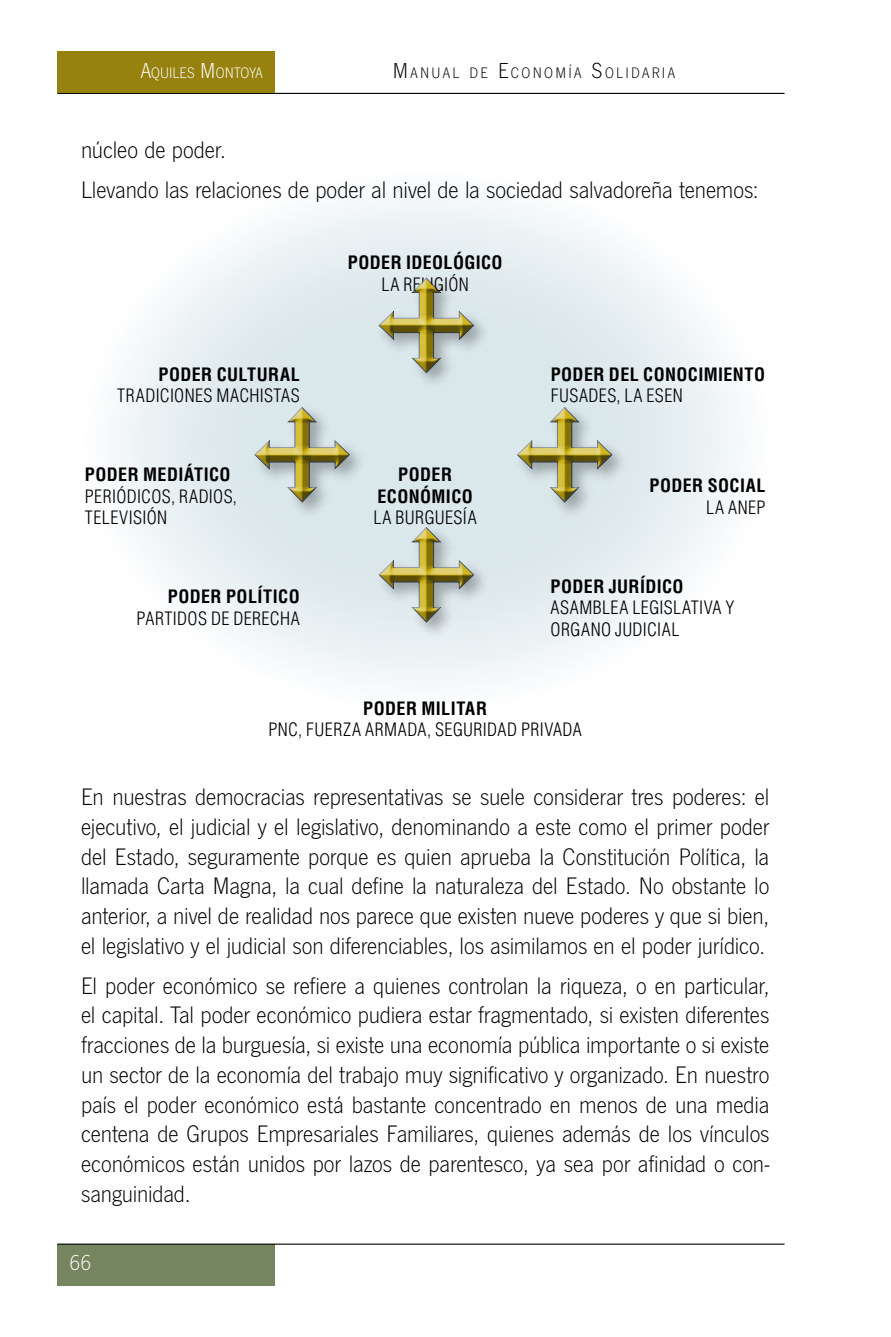
<style>
.page{position:relative;width:891px;height:1337px;background:#fff}
.page>*{position:absolute;margin:0;border:0;box-sizing:border-box;transform-origin:0 0}
.t1{font:24.75px/29.7px "News Got T Ligh";letter-spacing:-.01em;color:#000;text-align:justify}
.t2{font:22.5px "News Got T Ligh";color:#fff}
.t3{font:300 condensed 18px/21.6px "Helvetica";letter-spacing:.02em;color:#000}
.t4{font:700 condensed 18px/21.6px "Helvetica";letter-spacing:.025em;color:#000;text-align:center}
.t5{font:15.75px "News Got T Ligh";letter-spacing:.145em;color:#000}
.t6{font:15.75px "News Got T Ligh";color:#fff}
.s1{font-size:22.5px}
</style>
<div class="page">
<svg style="left:83px;top:170px;width:687px;height:541px"></svg>
<div style="left:374px;top:273px;width:116px;height:115px;background:#000;opacity:.3"></div>
<div style="left:378px;top:277px;width:96px;height:88px;background:#dfeaee"></div>
<div style="left:378px;top:281px;width:96px;height:95px;background:#000;opacity:.75"></div>
<div style="left:374px;top:522px;width:116px;height:116px;background:#000;opacity:.3"></div>
<div style="left:378px;top:526px;width:96px;height:89px;background:#dae7eb"></div>
<div style="left:378px;top:530px;width:96px;height:95px;background:#000;opacity:.75"></div>
<div style="left:249px;top:402px;width:116px;height:116px;background:#000;opacity:.3"></div>
<div style="left:253px;top:406px;width:97px;height:89px;background:#dae7eb"></div>
<div style="left:253px;top:410px;width:97px;height:95px;background:#000;opacity:.75"></div>
<div style="left:512px;top:402px;width:116px;height:116px;background:#000;opacity:.3"></div>
<div style="left:516px;top:406px;width:97px;height:89px;background:#dae7eb"></div>
<div style="left:516px;top:410px;width:97px;height:95px;background:#000;opacity:.75"></div>
<div style="left:57px;top:1244px;width:218px;height:41px;background:#758560"></div>
<hr style="left:57px;top:1243px;width:728px;height:1px;background:#000">
<hr style="left:57px;top:93px;width:728px;height:1px;background:#000">
<div style="left:57px;top:51px;width:218px;height:42px;background:#97820f"></div>
<p class="t6" style="left:141px;top:64px;width:123px"><span class="s1">A</span>QUILES <span class="s1">M</span>ONTOYA</p>
<p class="t5" style="left:393px;top:64px;width:284px"><span class="s1">M</span>ANUAL DE <span class="s1">E</span> CONOM ÍA <span class="s1">S</span>OLIDARIA</p>
<p class="t1" style="left:81px;top:130px;width:679px;line-height:39.8px">núcleo de poder.<br>Llevando las relaciones de poder al nivel de la sociedad salvadoreña tenemos:</p>
<p class="t4" style="left:158px;top:363px;width:143px">PODER CULTURAL</p>
<p class="t3" style="left:117px;top:385px;width:184px">TRADICIONES MACHISTAS</p>
<p class="t4" style="left:85px;top:464px;width:147px">PODER MEDIÁTICO</p>
<p class="t3" style="left:85px;top:485px;width:154px">PERIÓDICOS, RADIOS,<br>TELEVISIÓN</p>
<p class="t4" style="left:168px;top:586px;width:133px">PODER POLÍTICO</p>
<p class="t3" style="left:137px;top:607px;width:165px">PARTIDOS DE DERECHA</p>
<p class="t4" style="left:348px;top:252px;width:156px">PODER IDEOLÓGICO</p>
<p class="t3" style="left:382px;top:273px;width:89px">LA RELIGIÓN</p>
<p class="t4" style="left:378px;top:464px;width:97px">PODER<br>ECONÓMICO</p>
<p class="t3" style="left:374px;top:507px;width:105px">LA BURGUESÍA</p>
<p class="t4" style="left:551px;top:363px;width:216px">PODER DEL CONOCIMIENTO</p>
<p class="t3" style="left:551px;top:385px;width:11px">FUSAD</p>
<p class="t3" style="left:599px;top:385px;width:83px">ES, LA ESEN</p>
<p class="t4" style="left:649px;top:474px;width:117px">PODER SOCIAL</p>
<p class="t3" style="left:706px;top:496px;width:59px">LA ANEP</p>
<p class="t4" style="left:551px;top:575px;width:135px">PODER JURÍDICO</p>
<p class="t3" style="left:551px;top:597px;width:185px">ASAMBLEA LEGISLATIVA Y<br>ORGANO JUDICIAL</p>
<p class="t4" style="left:363px;top:697px;width:125px">PODER MILITAR</p>
<p class="t3" style="left:268px;top:719px;width:315px">PNC, FUERZA ARMADA, SEGURIDAD PRIVADA</p>
<p class="t1" style="left:81px;top:781px;width:690px">En nuestras democracias representativas se suele considerar tres poderes: el ejecutivo, el judicial y el legislativo, denominando a este como el primer poder del Estado, seguramente porque es quien aprueba la Constitución Política, la llamada Carta Magna, la cual define la naturaleza del Estado. No obstante lo anterior, a nivel de realidad nos parece que existen nueve poderes y que si bien, el legislativo y el judicial son diferenciables, los asimilamos en el poder jurídico.</p>
<p class="t1" style="left:81px;top:970px;width:690px">El poder económico se refiere a quienes controlan la riqueza, o en particular, el capital. Tal poder económico pudiera estar fragmentado, si existen diferentes fracciones de la burguesía, si existe una economía pública importante o si existe un sector de la economía del trabajo muy significativo y organizado. En nuestro país el poder económico está bastante concentrado en menos de una media centena de Grupos Empresariales Familiares, quienes además de los vínculos económicos están unidos por lazos de parentesco, ya sea por afinidad o con&shy;sanguinidad.</p>
<p class="t2" style="left:70px;top:1250px;width:23px">66</p>
</div>
